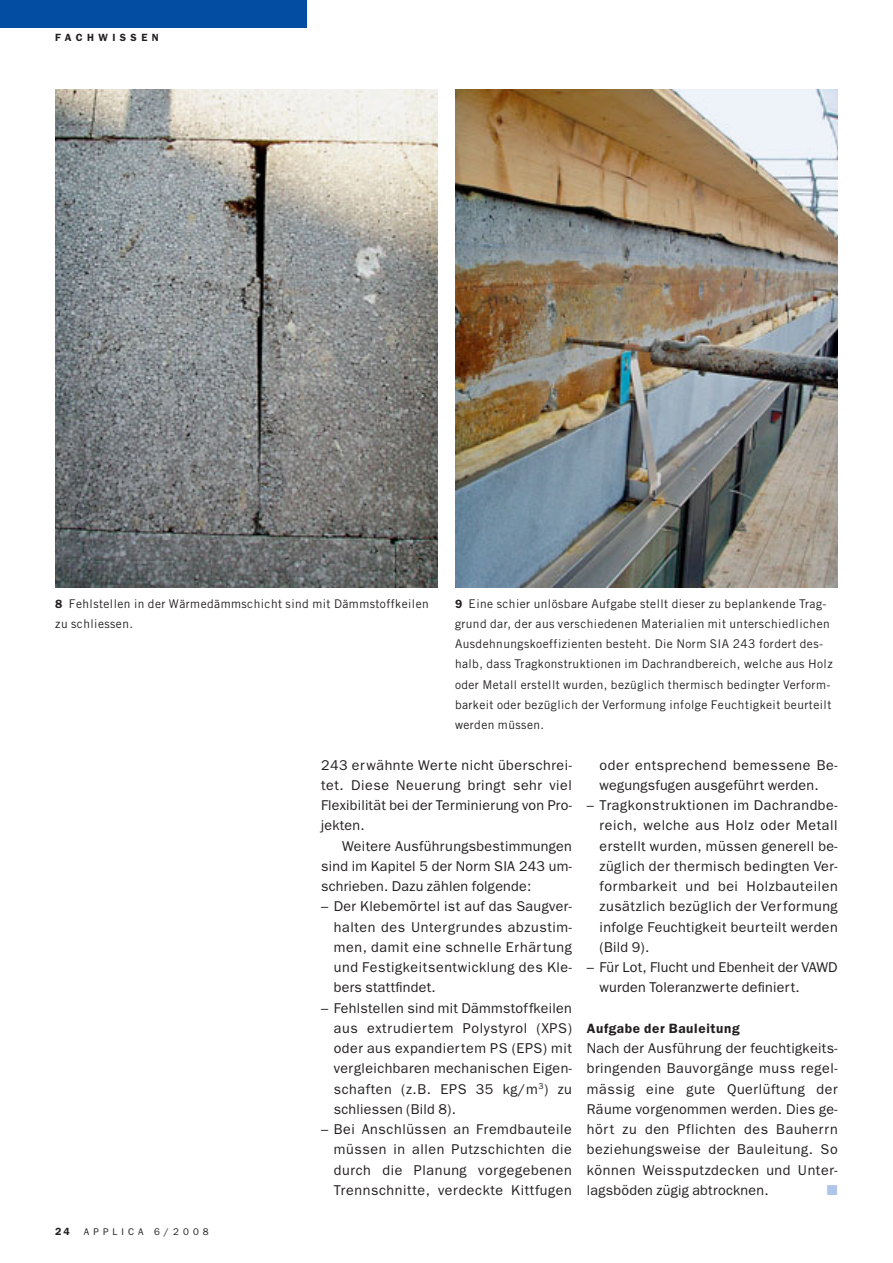
<style>
.page{position:relative;width:893px;height:1263px;background:#fff}
.page>*{position:absolute;margin:0;border:0;box-sizing:border-box;transform-origin:0 0}
.t1{font:14.25px/20.2px "Franklin Gothic";letter-spacing:.03em;color:#231f20;text-align:justify}
.t2{font:14.25px "Zapf Dingbats";color:#adc5e7}
.t3{font:600 13.5px "Franklin Gothic";letter-spacing:.05em;color:#231f20}
.t4{font:12px/20.2px "Trade Gothic";letter-spacing:.035em;color:#231f20}
.t5{font:600 10.5px "Franklin Gothic";letter-spacing:.42em;color:#231f20}
.t6{font:9.75px "Franklin Gothic";letter-spacing:.42em;color:#231f20}
.s1{font-family:"Franklin Gothic";font-weight:600}
</style>
<div class="page">
<div style="left:0;top:0;width:306px;height:28px;background:#034ea2"></div>
<img style="left:55px;top:89px;width:383px;height:498px">
<img style="left:455px;top:89px;width:383px;height:498px">
<p class="t5" style="left:55px;top:34px;width:105px">FACHWISSEN</p>
<p class="t4" style="left:55px;top:594px;width:375px"><span class="s1">8</span> Fehlstellen in der Wärmedämmschicht sind mit Dämmstoffkeilen zu schliessen.</p>
<p class="t4" style="left:455px;top:594px;width:379px"><span class="s1">9</span> Eine schier unlösbare Aufgabe stellt dieser zu beplankende Trag&shy;grund dar, der aus verschiedenen Materialien mit unterschiedlichen Ausdehnungskoeffizienten besteht. Die Norm SIA 243 fordert des&shy;halb, dass Tragkonstruktionen im Dachrandbereich, welche aus Holz oder Metall erstellt wurden, bezüglich thermisch bedingter Verform&shy;barkeit oder bezüglich der Verformung infolge Feuchtigkeit beurteilt werden müssen.</p>
<p class="t5" style="left:55px;top:1228px;width:16px">24</p>
<p class="t6" style="left:84px;top:1229px;width:126px">APPLICA 6/2008</p>
<p class="t1" style="left:321px;top:756px;width:252px">243 erwähnte Werte nicht überschrei&shy;tet. Diese Neuerung bringt sehr viel Flexibilität bei der Terminierung von Pro&shy;jekten.</p>
<p class="t1" style="left:321px;top:837px;width:252px;text-indent:21px">Weitere Ausführungsbestimmungen sind im Kapitel 5 der Norm SIA 243 um&shy;schrieben. Dazu zählen folgende:</p>
<p class="t1" style="left:334px;top:897px;width:240px;text-indent:-13px">– Der Klebemörtel ist auf das Saugver&shy;halten des Untergrundes abzustim&shy;men, damit eine schnelle Erhärtung und Festigkeitsentwicklung des Kle&shy;bers stattfindet.</p>
<p class="t1" style="left:334px;top:999px;width:240px;text-indent:-13px">– Fehlstellen sind mit Dämmstoffkeilen aus extrudiertem Polystyrol (XPS) oder aus expandiertem PS (EPS) mit vergleichbaren mechanischen Eigen&shy;schaften (z.B. EPS 35 kg/m<sup>3</sup>) zu schliessen (Bild 8).</p>
<p class="t1" style="left:334px;top:1120px;width:240px;text-indent:-13px">– Bei Anschlüssen an Fremdbauteile müssen in allen Putzschichten die durch die Planung vorgegebenen Trennschnitte, verdeckte Kittfugen</p>
<p class="t1" style="left:600px;top:756px;width:240px">oder entsprechend bemessene Be&shy;wegungsfugen ausgeführt werden.</p>
<p class="t1" style="left:600px;top:796px;width:240px;text-indent:-13px">– Tragkonstruktionen im Dachrandbe&shy;reich, welche aus Holz oder Metall erstellt wurden, müssen generell be&shy;züglich der thermisch bedingten Ver&shy;formbarkeit und bei Holzbauteilen zusätzlich bezüglich der Verformung infolge Feuchtigkeit beurteilt werden (Bild 9).</p>
<p class="t1" style="left:600px;top:958px;width:240px;text-indent:-13px">– Für Lot, Flucht und Ebenheit der VAWD wurden Toleranzwerte definiert.</p>
<p class="t3" style="left:587px;top:1023px;width:154px">Aufgabe der Bauleitung</p>
<p class="t1" style="left:587px;top:1039px;width:252px">Nach der Ausführung der feuchtigkeits&shy;bringenden Bauvorgänge muss regel&shy;mässig eine gute Querlüftung der Räume vorgenommen werden. Dies ge&shy;hört zu den Pflichten des Bauherrn beziehungsweise der Bauleitung. So können Weissputzdecken und Unter&shy;lagsböden zügig abtrocknen.</p>
<p class="t2" style="left:827px;top:1182px;width:12px">■</p>
</div>
